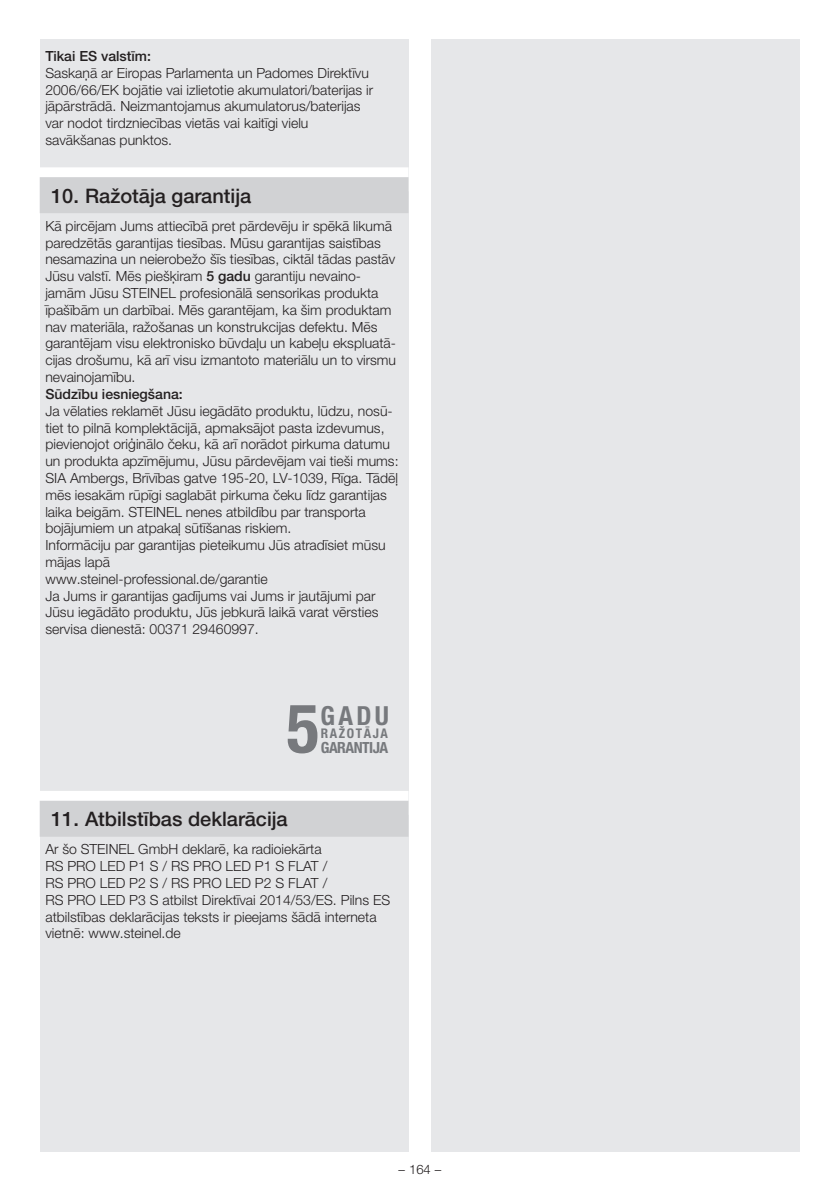
<style>
.page{position:relative;width:840px;height:1191px;background:#fff}
.page>*{position:absolute;margin:0;border:0;box-sizing:border-box;transform-origin:0 0}
.t1{font:700 condensed 68px "Helvetica Neue LT Std";color:#848689}
.t2{font:700 condensed 26.2px "Helvetica Neue LT Std";color:#848689}
.t3{font:500 20px "Helvetica Neue LTW1 G";color:#231f20}
.t4{font:700 condensed 15.4px "Helvetica Neue LTW1 G";letter-spacing:-.035em;color:#848689}
.t5{font:300 14px/16.8px "Helvetica Neue LTW1 G";color:#231f20}
.t6{font:500 14px "Helvetica Neue LTW1 G";color:#231f20}
.t7{font:700 condensed 13.4px "Helvetica Neue LTW1 G";letter-spacing:.12em;color:#848689}
.t8{font:300 13px "Helvetica Neue LTW1 G";color:#231f20}
.s1{font-weight:500}
</style>
<div class="page">
<div style="left:40px;top:40px;width:368px;height:1111px;background:#e6e7e9"></div>
<div style="left:40px;top:167px;width:368px;height:24px;background:#fff"></div>
<div style="left:40px;top:177px;width:368px;height:36px;background:#d1d2d4"></div>
<div style="left:40px;top:791px;width:368px;height:24px;background:#fff"></div>
<div style="left:40px;top:800px;width:368px;height:36px;background:#d1d2d4"></div>
<div style="left:431px;top:40px;width:368px;height:1111px;background:#e6e7e9"></div>
<p class="t6" style="left:45px;top:48px;width:107px">Tikai ES valstīm:</p>
<p class="t5" style="left:45px;top:64px;width:329px">Saskaņā ar Eiropas Parlamenta un Padomes Direktīvu 2006/66/EK bojātie vai izlietotie akumulatori/baterijas ir jāpārstrādā. Neizmantojamus akumulatorus/baterijas var nodot tirdzniecības vietās vai kaitīgi vielu savākšanas punktos.</p>
<h3 class="t3" style="left:51px;top:183px;width:202px">10. Ražotāja garantija</h3>
<p class="t5" style="left:45px;top:217px;width:352px">Kā pircējam Jums attiecībā pret pārdevēju ir spēkā likumā paredzētās garantijas tiesības. Mūsu garantijas saistības nesamazina un neierobežo šīs tiesības, ciktāl tādas pastāv Jūsu valstī. Mēs piešķiram <span class="s1">5 gadu</span> garantiju nevaino&shy;jamām Jūsu STEINEL profesionālā sensorikas produkta īpašībām un darbībai. Mēs garantējam, ka šim produktam nav materiāla, ražošanas un konstrukcijas defektu. Mēs garantējam visu elektronisko būvdaļu un kabeļu ekspluatā&shy;cijas drošumu, kā arī visu izmantoto materiālu un to virsmu nevainojamību.</p>
<p class="t6" style="left:45px;top:385px;width:139px">Sūdzību iesniegšana:</p>
<p class="t5" style="left:45px;top:402px;width:354px">Ja vēlaties reklamēt Jūsu iegādāto produktu, lūdzu, nosū&shy;tiet to pilnā komplektācijā, apmaksājot pasta izdevumus, pievienojot oriģinālo čeku, kā arī norādot pirkuma datumu un produkta apzīmējumu, Jūsu pārdevējam vai tieši mums:<br>SIA Ambergs, Brīvības gatve 195-20, LV-1039, Rīga. Tādēļ mēs iesakām rūpīgi saglabāt pirkuma čeku līdz garantijas laika beigām. STEINEL nenes atbildību par transporta bojājumiem un atpakaļ sūtīšanas riskiem.<br>Informāciju par garantijas pieteikumu Jūs atradīsiet mūsu mājas lapā<br>www.steinel-professional.de/garantie<br>Ja Jums ir garantijas gadījums vai Jums ir jautājumi par Jūsu iegādāto produktu, Jūs jebkurā laikā varat vērsties servisa dienestā: 00371 29460997.</p>
<h1 class="t1" style="left:286px;top:687px;width:34px">5</h1>
<h2 class="t2" style="left:320px;top:699px;width:70px">GADU</h2>
<p class="t4" style="left:321px;top:738px;width:69px">GARANTIJA</p>
<p class="t7" style="left:320px;top:725px;width:69px">RAŽOTĀJA</p>
<h3 class="t3" style="left:51px;top:807px;width:238px">11. Atbilstības deklarācija</h3>
<p class="t5" style="left:45px;top:841px;width:346px">Ar šo STEINEL GmbH deklarē, ka radioiekārta<br>RS PRO LED P1 S / RS PRO LED P1 S FLAT /<br>RS PRO LED P2 S / RS PRO LED P2 S FLAT /<br>RS PRO LED P3 S atbilst Direktīvai 2014/53/ES. Pilns ES atbilstības deklarācijas teksts ir pieejams šādā interneta vietnē: www.steinel.de</p>
<p class="t8" style="left:398px;top:1161px;width:44px">– 164 –</p>
</div>
